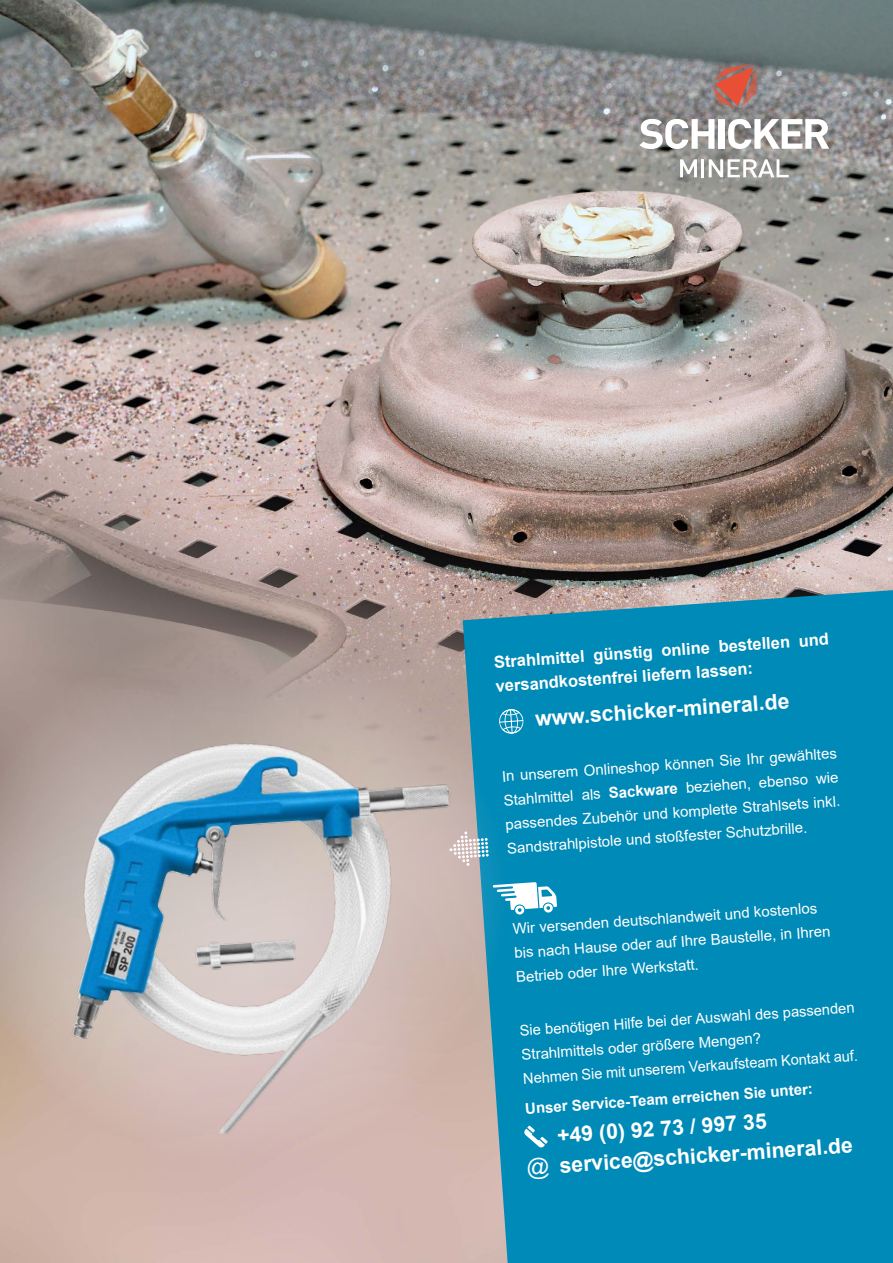
<style>
.page{position:relative;width:893px;height:1263px;background:#fff}
.page>*{position:absolute;margin:0;border:0;box-sizing:border-box;transform-origin:0 0}
.t1{font:700 21.3px/30px "Arial";color:#fff}
.t2{font:700 16.5px/24px "Arial";color:#fff}
.t3{font:15px/24px "Arial";color:#fff}
.t4{font:700 15px "Arial";color:#fff}
.s1{font-weight:700}
.s2{font-weight:400;font-size:22.5px}
</style>
<div class="page">
<img style="left:0;top:0;width:893px;height:1263px">
<div style="left:463px;top:590px;width:430px;height:673px;background:#008ab7"></div>
<svg style="left:508px;top:708px;width:16px;height:26px"></svg>
<svg style="left:524px;top:1126px;width:24px;height:22px"></svg>
<svg style="left:508px;top:882px;width:49px;height:33px"></svg>
<div style="left:618px;top:43px;width:232px;height:157px;background:#000;opacity:.23"></div>
<svg style="left:712px;top:64px;width:45px;height:44px;background:#b3695d"></svg>
<svg style="left:639px;top:119px;width:75px;height:30px"></svg>
<div style="left:719px;top:119px;width:6px;height:30px;background:#fff"></div>
<svg style="left:728px;top:119px;width:101px;height:30px"></svg>
<svg style="left:680px;top:159px;width:17px;height:18px"></svg>
<hr style="left:701px;top:159px;width:3px;height:18px;background:#fff">
<svg style="left:709px;top:159px;width:80px;height:18px"></svg>
<svg style="left:0;top:623px;width:508px;height:543px;background:#90999b"></svg>
<img style="left:24px;top:719px;width:454px;height:440px">
<p class="t2" style="left:493px;top:650px;width:337px;rotate:-4deg">Strahlmittel günstig online bestellen und versandkostenfrei liefern lassen:</p>
<h1 class="t1" style="left:534px;top:704px;width:256px;rotate:-4deg">www.schicker-mineral.de</h1>
<p class="t3" style="left:501px;top:764px;width:337px;text-align:justify;rotate:-4deg">In unserem Onlineshop können Sie Ihr gewähltes Stahlmittel als <span class="s1">Sackware</span> beziehen, ebenso wie passendes Zubehör und komplette Strahlsets inkl.<br>Sandstrahlpistole und stoßfester Schutzbrille.</p>
<p class="t3" style="left:512px;top:917px;width:318px;rotate:-4deg">Wir versenden deutschlandweit und kostenlos bis nach Hause oder auf Ihre Baustelle, in Ihren<br>Betrieb oder Ihre Werkstatt.</p>
<p class="t3" style="left:519px;top:1019px;width:337px;rotate:-4deg">Sie benötigen Hilfe bei der Auswahl des passenden<br>Strahlmittels oder größere Mengen?<br>Nehmen Sie mit unserem Verkaufsteam Kontakt auf.</p>
<p class="t4" style="left:524px;top:1098px;width:290px;rotate:-4deg">Unser Service-Team erreichen Sie unter:</p>
<h1 class="t1" style="left:524px;top:1123px;width:328px;text-indent:33px;rotate:-4deg">+49 (0) 92 73 / 997 35<br><span class="s2">@</span> service@schicker-mineral.de</h1>
</div>
